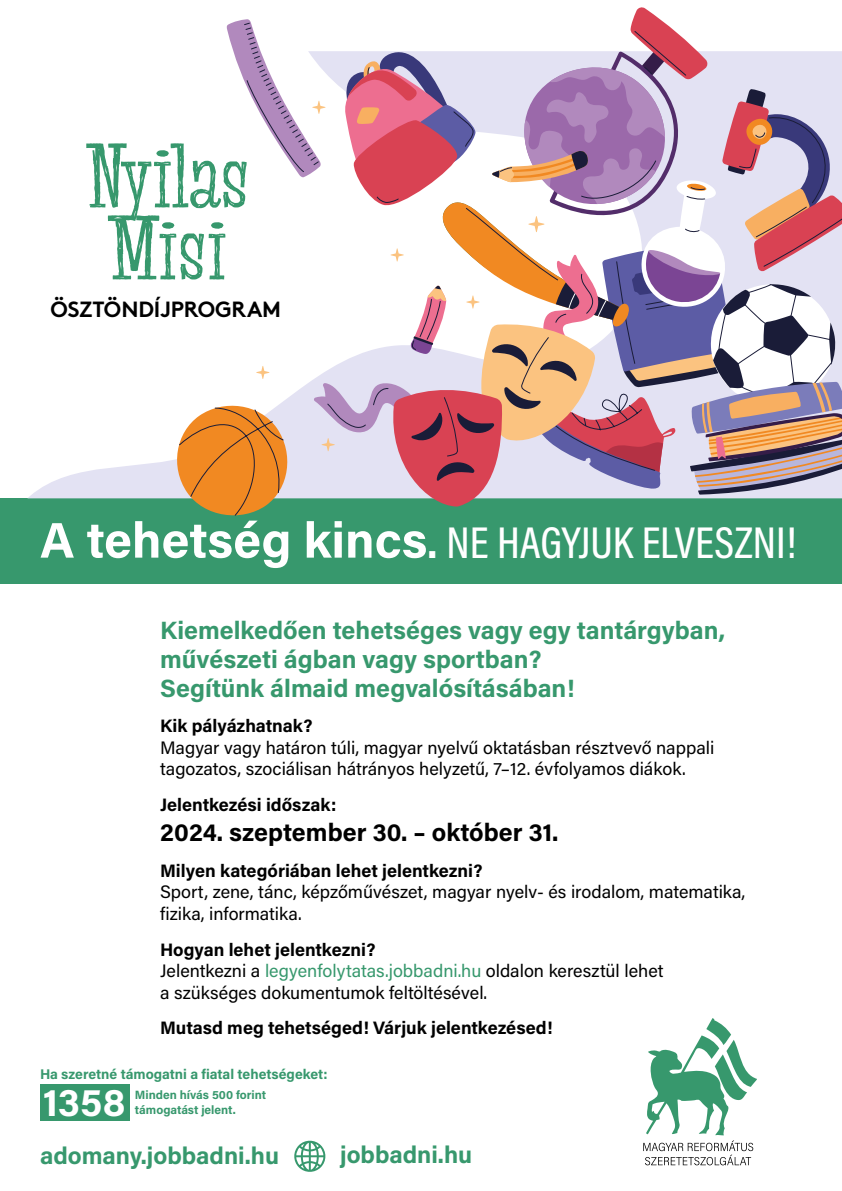
<style>
.page{position:relative;width:842px;height:1191px;background:#fff}
.page>*{position:absolute;margin:0;border:0;box-sizing:border-box;transform-origin:0 0}
.t1{font:700 91.2px/72px "Suffer Scratch";letter-spacing:-.015em;color:#37986d}
.t2{font:45px "Acumin Variable Concept";color:#fff}
.t3{font:700 39px "Acumin Pro";color:#fff}
.t4{font:700 25px/29px "Acumin Pro";color:#37986d}
.t5{font:700 25px "Acumin Pro";letter-spacing:.005em;color:#000}
.t6{font:700 24px "Acumin Pro";color:#37986d}
.t7{font:700 22px "Brown";letter-spacing:-.005em;color:#000}
.t8{font:18px/21.6px "Acumin Pro";color:#000}
.t9{font:700 18px "Acumin Pro";color:#000}
.t10{font:700 14px "Acumin Pro";color:#37986d}
.t11{font:700 12px/14.4px "Acumin Pro";color:#37986d}
.s1{font-family:"Acumin Pro";font-weight:700;font-size:50px}
.s2{font-family:"Acumin Pro";font-weight:700;font-size:39px}
.s3{font-weight:700}
.s4{color:#37986d}
</style>
<div class="page">
<div style="left:0;top:498px;width:842px;height:85px;background:#37986d"></div>
<svg style="left:28px;top:460px;width:142px;height:38px;fill:#e3e2f3"></svg>
<svg style="left:170px;top:7px;width:672px;height:508px"></svg>
<div style="left:40px;top:1084px;width:89px;height:37px;background:#37986d"></div>
<svg style="left:643px;top:1018px;width:114px;height:147px"></svg>
<svg style="left:294px;top:1140px;width:32px;height:32px"></svg>
<div style="left:207px;top:149px;width:52px;height:52px;background:#fff"></div>
<h1 class="t1" style="left:85px;top:140px;width:167px">Nyilas<br>Misi</h1>
<p class="t7" style="left:51px;top:291px;width:232px">ÖSZTÖNDÍJPROGRAM</p>
<h2 class="t2" style="left:40px;top:511px;width:758px"><span class="s1">A tehetség kincs</span><span class="s2">.</span> NE HAGYJUK ELVESZNI!</h2>
<h3 class="t4" style="left:160px;top:614px;width:567px">Kiemelkedően tehetséges vagy egy tantárgyban, művészeti ágban vagy sportban?<br>Segítünk álmaid megvalósításában!</h3>
<p class="t9" style="left:160px;top:713px;width:154px">Kik pályázhatnak?</p>
<p class="t8" style="left:160px;top:736px;width:556px">Magyar vagy határon túli, magyar nyelvű oktatásban résztvevő nappali tagozatos, szociálisan hátrányos helyzetű, 7–12. évfolyamos diákok.</p>
<p class="t9" style="left:160px;top:792px;width:178px">Jelentkezési időszak:</p>
<h3 class="t5" style="left:160px;top:814px;width:400px">2024. szeptember 30. – október 31.</h3>
<p class="t9" style="left:160px;top:857px;width:324px">Milyen kategóriában lehet jelentkezni?</p>
<p class="t8" style="left:160px;top:880px;width:587px">Sport, zene, tánc, képzőművészet, magyar nyelv- és irodalom, matematika, fizika, informatika.</p>
<p class="t8" style="left:160px;top:937px;width:505px"><span class="s3">Hogyan lehet jelentkezni?<br></span>Jelentkezni a <span class="s4">legyenfolytatas.jobbadni.hu</span> oldalon keresztül lehet a szükséges dokumentumok feltöltésével.</p>
<p class="t9" style="left:160px;top:1015px;width:394px">Mutasd meg tehetséged! Várjuk jelentkezésed!</p>
<p class="t10" style="left:40px;top:1064px;width:289px">Ha szeretné támogatni a fiatal tehetségeket:</p>
<h3 class="t3" style="left:43px;top:1075px;width:84px">1358</h3>
<p class="t11" style="left:135px;top:1087px;width:133px">Minden hívás 500 forint támogatást jelent.</p>
<h3 class="t6" style="left:40px;top:1139px;width:241px">adomany.jobbadni.hu</h3>
<h3 class="t6" style="left:340px;top:1138px;width:134px">jobbadni.hu</h3>
</div>
